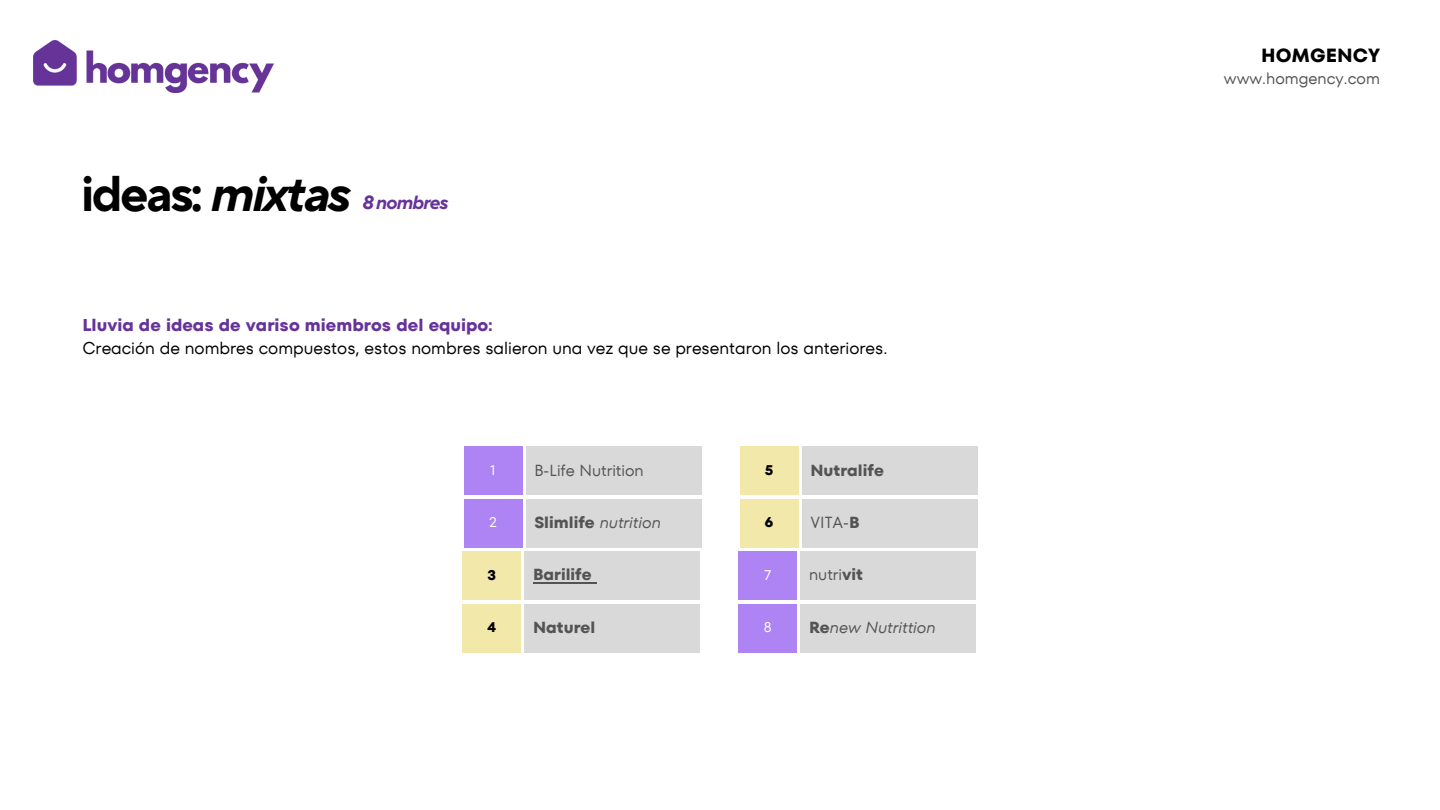
<style>
.page{position:relative;width:1440px;height:810px;background:#fff}
.page>*{position:absolute;margin:0;border:0;box-sizing:border-box;transform-origin:0 0}
.t1{font:700 50px "TT Norms Pro";letter-spacing:-.05em;color:#000}
.t2{font:700 19px "TT Fors";color:#000}
.t3{font:italic 700 19px "TT Norms Pro";letter-spacing:-.05em;color:#639}
.t4{font:17px "TT Fors";color:#000}
.t5{font:700 17px "TT Fors";color:#639}
.t6{font:16px "TT Fors";color:#545454}
.t7{font:italic 16px "TT Fors";color:#545454}
.t8{font:700 16px "TT Fors";color:#545454}
.t9{font:14px "TT Fors";color:#fff}
.t10{font:700 14px "TT Fors";color:#000}
.s1{font-style:italic}
.s2{font-weight:700;font-style:normal}
.s3{font-weight:700}
</style>
<div class="page">
<img style="left:33px;top:40px;width:240px;height:52px">
<div style="left:464px;top:446px;width:58px;height:49px;background:#ae83f3"></div>
<div style="left:526px;top:446px;width:175px;height:49px;background:#d9d9d9"></div>
<div style="left:464px;top:499px;width:58px;height:48px;background:#ae83f3"></div>
<div style="left:526px;top:499px;width:175px;height:48px;background:#d9d9d9"></div>
<div style="left:463px;top:551px;width:58px;height:49px;background:#f1e8a9"></div>
<div style="left:525px;top:551px;width:175px;height:49px;background:#d9d9d9"></div>
<hr style="left:533px;top:582px;width:59px;height:1px;background:#545454">
<div style="left:463px;top:604px;width:58px;height:48px;background:#f1e8a9"></div>
<div style="left:525px;top:604px;width:175px;height:48px;background:#d9d9d9"></div>
<div style="left:740px;top:446px;width:58px;height:49px;background:#f1e8a9"></div>
<div style="left:802px;top:446px;width:175px;height:49px;background:#d9d9d9"></div>
<div style="left:740px;top:499px;width:58px;height:48px;background:#f1e8a9"></div>
<div style="left:802px;top:499px;width:175px;height:48px;background:#d9d9d9"></div>
<div style="left:739px;top:551px;width:58px;height:49px;background:#ae83f3"></div>
<div style="left:801px;top:551px;width:175px;height:49px;background:#d9d9d9"></div>
<div style="left:739px;top:604px;width:58px;height:48px;background:#ae83f3"></div>
<div style="left:801px;top:604px;width:175px;height:48px;background:#d9d9d9"></div>
<p class="t1" style="left:81px;top:163px;width:269px">ideas: <span class="s1">mixtas</span></p>
<p class="t3" style="left:362px;top:191px;width:87px">8 nombres</p>
<p class="t5" style="left:82px;top:313px;width:412px">Lluvia de ideas de variso miembros del equipo:</p>
<p class="t4" style="left:82px;top:336px;width:807px">Creación de nombres compuestos, estos nombres salieron una vez que se presentaron los anteriores.</p>
<p class="t9" style="left:491px;top:460px;width:6px">1</p>
<p class="t6" style="left:534px;top:459px;width:111px">B-Life Nutrition</p>
<p class="t10" style="left:765px;top:460px;width:10px">5</p>
<p class="t8" style="left:810px;top:459px;width:75px">Nutralife</p>
<p class="t9" style="left:489px;top:513px;width:9px">2</p>
<p class="t7" style="left:534px;top:511px;width:128px"><span class="s2">Slimlife</span> nutrition</p>
<p class="t10" style="left:765px;top:513px;width:10px">6</p>
<p class="t6" style="left:810px;top:511px;width:51px">VITA-<span class="s3">B</span></p>
<p class="t10" style="left:487px;top:565px;width:10px">3</p>
<p class="t8" style="left:533px;top:564px;width:60px">Barilife</p>
<p class="t9" style="left:764px;top:565px;width:8px">7</p>
<p class="t6" style="left:809px;top:564px;width:56px">nutri<span class="s3">vit</span></p>
<p class="t10" style="left:487px;top:617px;width:10px">4</p>
<p class="t8" style="left:533px;top:616px;width:64px">Naturel</p>
<p class="t9" style="left:764px;top:617px;width:9px">8</p>
<p class="t7" style="left:809px;top:616px;width:128px"><span class="s2">Re</span>new Nutrittion</p>
<p class="t2" style="left:1261px;top:42px;width:120px">HOMGENCY</p>
<p class="t6" style="left:1224px;top:67px;width:158px">www.homgency.com</p>
</div>
